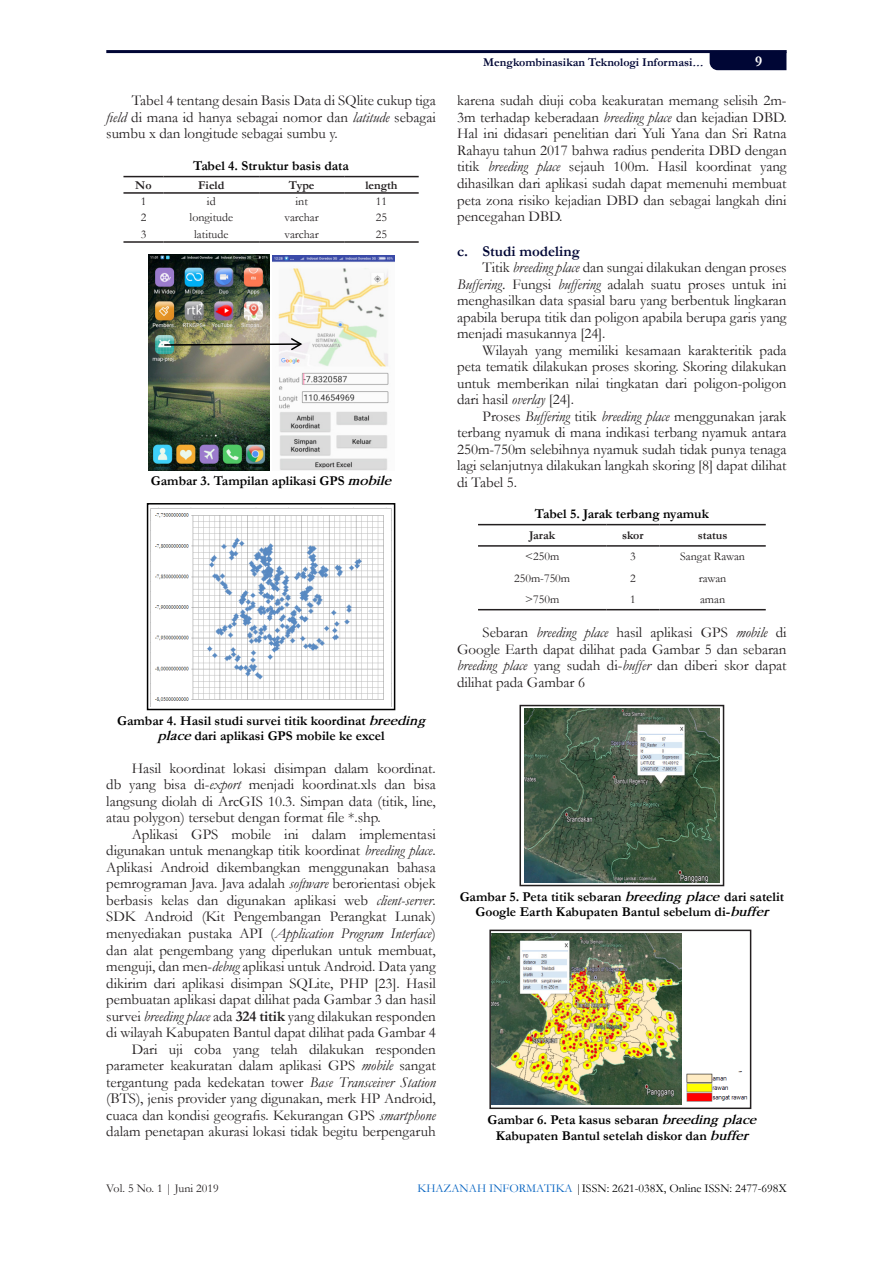
<style>
.page{position:relative;width:893px;height:1263px;background:#fff}
.page>*{position:absolute;margin:0;border:0;box-sizing:border-box;transform-origin:0 0}
.para_isi{font:15px/16.5px "Garamond";letter-spacing:-.005em;color:#231f20;text-align:justify}
.header_2{font:700 15px "Garamond";color:#000635}
.t1{font:700 15px "Garamond";color:#fff}
.tb_gb{font:700 13.5px/14.9px "Garamond";color:#000;text-align:center}
.t2{font:12px "Garamond";color:#231f20}
.t3{font:12px "Garamond";color:#000}
.t4{font:700 12px "Garamond";color:#000635}
.t5{font:700 12px "Garamond";color:#231f20}
.s1{font-style:italic}
.s2{font-weight:700}
.s3{color:#0563c1}
</style>
<div class="page">
<hr style="left:106px;top:50px;width:681px;height:3px;background:#000635">
<svg style="left:710px;top:53px;width:76px;height:17px"></svg>
<hr style="left:123px;top:176px;width:41px;height:1px;background:#231f20">
<hr style="left:164px;top:176px;width:95px;height:1px;background:#231f20">
<hr style="left:259px;top:176px;width:85px;height:1px;background:#231f20">
<hr style="left:344px;top:176px;width:75px;height:1px;background:#231f20">
<hr style="left:123px;top:192px;width:41px;height:2px;background:#231f20">
<hr style="left:164px;top:192px;width:95px;height:2px;background:#231f20">
<hr style="left:259px;top:192px;width:85px;height:2px;background:#231f20">
<hr style="left:344px;top:192px;width:75px;height:2px;background:#231f20">
<hr style="left:123px;top:241px;width:41px;height:2px;background:#231f20">
<hr style="left:164px;top:241px;width:95px;height:2px;background:#231f20">
<hr style="left:259px;top:241px;width:85px;height:2px;background:#231f20">
<hr style="left:344px;top:241px;width:75px;height:2px;background:#231f20">
<img style="left:148px;top:255px;width:122px;height:215px">
<img style="left:273px;top:256px;width:121px;height:214px">
<img style="left:151px;top:507px;width:241px;height:199px">
<div style="left:147px;top:503px;width:248px;height:207px;border:2px solid #000"></div>
<hr style="left:478px;top:524px;width:128px;height:1px;background:#231f20">
<hr style="left:606px;top:524px;width:53px;height:1px;background:#231f20">
<hr style="left:659px;top:524px;width:107px;height:1px;background:#231f20">
<hr style="left:478px;top:545px;width:128px;height:2px;background:#231f20">
<hr style="left:606px;top:545px;width:53px;height:2px;background:#231f20">
<hr style="left:659px;top:545px;width:107px;height:2px;background:#231f20">
<hr style="left:478px;top:609px;width:128px;height:1px;background:#231f20">
<hr style="left:606px;top:609px;width:53px;height:1px;background:#231f20">
<hr style="left:659px;top:609px;width:107px;height:1px;background:#231f20">
<img style="left:524px;top:709px;width:196px;height:173px">
<div style="left:519px;top:705px;width:205px;height:181px;border:2px solid #231f20"></div>
<img style="left:492px;top:934px;width:190px;height:170px">
<img style="left:686px;top:1071px;width:66px;height:33px">
<svg style="left:163px;top:337px;width:141px;height:14px;background:#a0a088"></svg>
<div style="left:489px;top:929px;width:262px;height:180px;border:2px solid #231f20"></div>
<p class="para_isi" style="left:106px;top:92px;width:331px;text-indent:26px">Tabel 4 tentang desain Basis Data di SQlite cukup tiga <span class="s1">field</span> di mana id hanya sebagai nomor dan <span class="s1">latitude</span> sebagai sumbu x dan longitude sebagai sumbu y.</p>
<p class="tb_gb" style="left:193px;top:158px;width:157px">Tabel 4. Struktur basis data</p>
<p class="t5" style="left:135px;top:177px;width:18px">No</p>
<p class="t5" style="left:198px;top:177px;width:28px">Field</p>
<p class="t5" style="left:289px;top:177px;width:27px">Type</p>
<p class="t5" style="left:365px;top:177px;width:34px">length</p>
<p class="t2" style="left:141px;top:193px;width:7px">1</p>
<p class="t2" style="left:207px;top:193px;width:10px">id</p>
<p class="t2" style="left:295px;top:193px;width:14px">int</p>
<p class="t2" style="left:376px;top:193px;width:13px">11</p>
<p class="t2" style="left:141px;top:210px;width:7px">2</p>
<p class="t2" style="left:190px;top:210px;width:45px">longitude</p>
<p class="t2" style="left:285px;top:210px;width:36px">varchar</p>
<p class="t2" style="left:376px;top:210px;width:13px">25</p>
<p class="t2" style="left:141px;top:226px;width:7px">3</p>
<p class="t2" style="left:194px;top:226px;width:36px">latitude</p>
<p class="t2" style="left:285px;top:226px;width:36px">varchar</p>
<p class="t2" style="left:376px;top:226px;width:13px">25</p>
<p class="tb_gb" style="left:151px;top:473px;width:242px">Gambar 3. Tampilan aplikasi GPS <span class="s1">mobile</span></p>
<p class="tb_gb" style="left:117px;top:713px;width:309px">Gambar 4. Hasil studi survei titik koordinat <span class="s1">breeding place</span> dari aplikasi GPS mobile ke excel</p>
<p class="para_isi" style="left:106px;top:760px;width:331px;text-indent:26px">Hasil koordinat lokasi disimpan dalam koordinat. db yang bisa di-<span class="s1">export</span> menjadi koordinat.xls dan bisa langsung diolah di ArcGIS 10.3. Simpan data (titik, line, atau polygon) tersebut dengan format file *.shp.</p>
<p class="para_isi" style="left:106px;top:826px;width:331px;text-indent:26px">Aplikasi GPS mobile ini dalam implementasi digunakan untuk menangkap titik koordinat <span class="s1">breeding place</span>.<br>Aplikasi Android dikembangkan menggunakan bahasa pemrograman Java. Java adalah <span class="s1">software</span> berorientasi objek berbasis kelas dan digunakan aplikasi web <span class="s1">client-server</span>.<br>SDK Android (Kit Pengembangan Perangkat Lunak) menyediakan pustaka API (<span class="s1">Application Program Interface</span>) dan alat pengembang yang diperlukan untuk membuat, menguji, dan men-<span class="s1">debug</span> aplikasi untuk Android. Data yang dikirim dari aplikasi disimpan SQLite, PHP [23]. Hasil pembuatan aplikasi dapat dilihat pada Gambar 3 dan hasil survei <span class="s1">breeding place</span> ada <span class="s2">324 titik</span> yang dilakukan responden di wilayah Kabupaten Bantul dapat dilihat pada Gambar 4</p>
<p class="para_isi" style="left:106px;top:1040px;width:331px;text-indent:26px">Dari uji coba yang telah dilakukan responden parameter keakuratan dalam aplikasi GPS <span class="s1">mobile</span> sangat tergantung pada kedekatan tower <span class="s1">Base Transceiver Station </span>(BTS), jenis provider yang digunakan, merk HP Android, cuaca dan kondisi geografis. Kekurangan GPS <span class="s1">smartphone </span>dalam penetapan akurasi lokasi tidak begitu berpengaruh</p>
<p class="t4" style="left:483px;top:54px;width:222px">Mengkombinasikan Teknologi Informasi<span class="s1">...</span></p>
<p class="t1" style="left:755px;top:51px;width:9px">9</p>
<p class="para_isi" style="left:457px;top:92px;width:331px">karena sudah diuji coba keakuratan memang selisih 2m-3m terhadap keberadaan <span class="s1">breeding place</span> dan kejadian DBD.<br>Hal ini didasari penelitian dari Yuli Yana dan Sri Ratna Rahayu tahun 2017 bahwa radius penderita DBD dengan titik <span class="s1">breeding place</span> sejauh 100m. Hasil koordinat yang dihasilkan dari aplikasi sudah dapat memenuhi membuat peta zona risiko kejadian DBD dan sebagai langkah dini pencegahan DBD.</p>
<p class="header_2" style="left:457px;top:241px;width:124px">c. Studi modeling</p>
<p class="para_isi" style="left:457px;top:259px;width:331px;text-indent:26px">Titik <span class="s1">breeding place</span> dan sungai dilakukan dengan proses <span class="s1">Buffering.</span> Fungsi <span class="s1">buffering</span> adalah suatu proses untuk ini menghasilkan data spasial baru yang berbentuk lingkaran apabila berupa titik dan poligon apabila berupa garis yang menjadi masukannya [24].</p>
<p class="para_isi" style="left:457px;top:341px;width:331px;text-indent:26px">Wilayah yang memiliki kesamaan karakteritik pada peta tematik dilakukan proses skoring. Skoring dilakukan untuk memberikan nilai tingkatan dari poligon-poligon dari hasil <span class="s1">overlay</span> [24].</p>
<p class="para_isi" style="left:457px;top:407px;width:331px;text-indent:26px">Proses <span class="s1">Buffering</span> titik <span class="s1">breeding place</span> menggunakan jarak terbang nyamuk di mana indikasi terbang nyamuk antara 250m-750m selebihnya nyamuk sudah tidak punya tenaga lagi selanjutnya dilakukan langkah skoring [8] dapat dilihat di Tabel 5.</p>
<p class="tb_gb" style="left:535px;top:506px;width:175px">Tabel 5. Jarak terbang nyamuk</p>
<p class="t5" style="left:529px;top:527px;width:27px">Jarak</p>
<p class="t5" style="left:622px;top:527px;width:23px">skor</p>
<p class="t5" style="left:698px;top:527px;width:31px">status</p>
<p class="t2" style="left:525px;top:549px;width:36px">&lt;250m</p>
<p class="t2" style="left:630px;top:549px;width:7px">3</p>
<p class="t2" style="left:680px;top:549px;width:66px">Sangat Rawan</p>
<p class="t2" style="left:514px;top:570px;width:58px">250m-750m</p>
<p class="t2" style="left:630px;top:570px;width:7px">2</p>
<p class="t2" style="left:699px;top:570px;width:29px">rawan</p>
<p class="t2" style="left:525px;top:591px;width:36px">&gt;750m</p>
<p class="t2" style="left:630px;top:591px;width:7px">1</p>
<p class="t2" style="left:700px;top:591px;width:27px">aman</p>
<p class="para_isi" style="left:457px;top:624px;width:331px;text-indent:26px">Sebaran <span class="s1">breeding place</span> hasil aplikasi GPS <span class="s1">mobile</span> di Google Earth dapat dilihat pada Gambar 5 dan sebaran <span class="s1">breeding place</span> yang sudah di-<span class="s1">buffer</span> dan diberi skor dapat dilihat pada Gambar 6</p>
<p class="tb_gb" style="left:460px;top:889px;width:326px">Gambar 5. Peta titik sebaran <span class="s1">breeding place</span> dari satelit<br>Google Earth Kabupaten Bantul sebelum di-<span class="s1">buffer</span></p>
<p class="tb_gb" style="left:488px;top:1111px;width:270px;line-height:16.5px">Gambar 6. Peta kasus sebaran <span class="s1">breeding place<br></span>Kabupaten Bantul setelah diskor dan <span class="s1">buffer</span></p>
<p class="t2" style="left:106px;top:1180px;width:114px">Vol. 5 No. 1 | Juni 2019</p>
<p class="t3" style="left:417px;top:1180px;width:371px"><span class="s3">KHAZANAH INFORMATIKA</span> |ISSN: 2621-038X, Online ISSN: 2477-698X</p>
</div>
